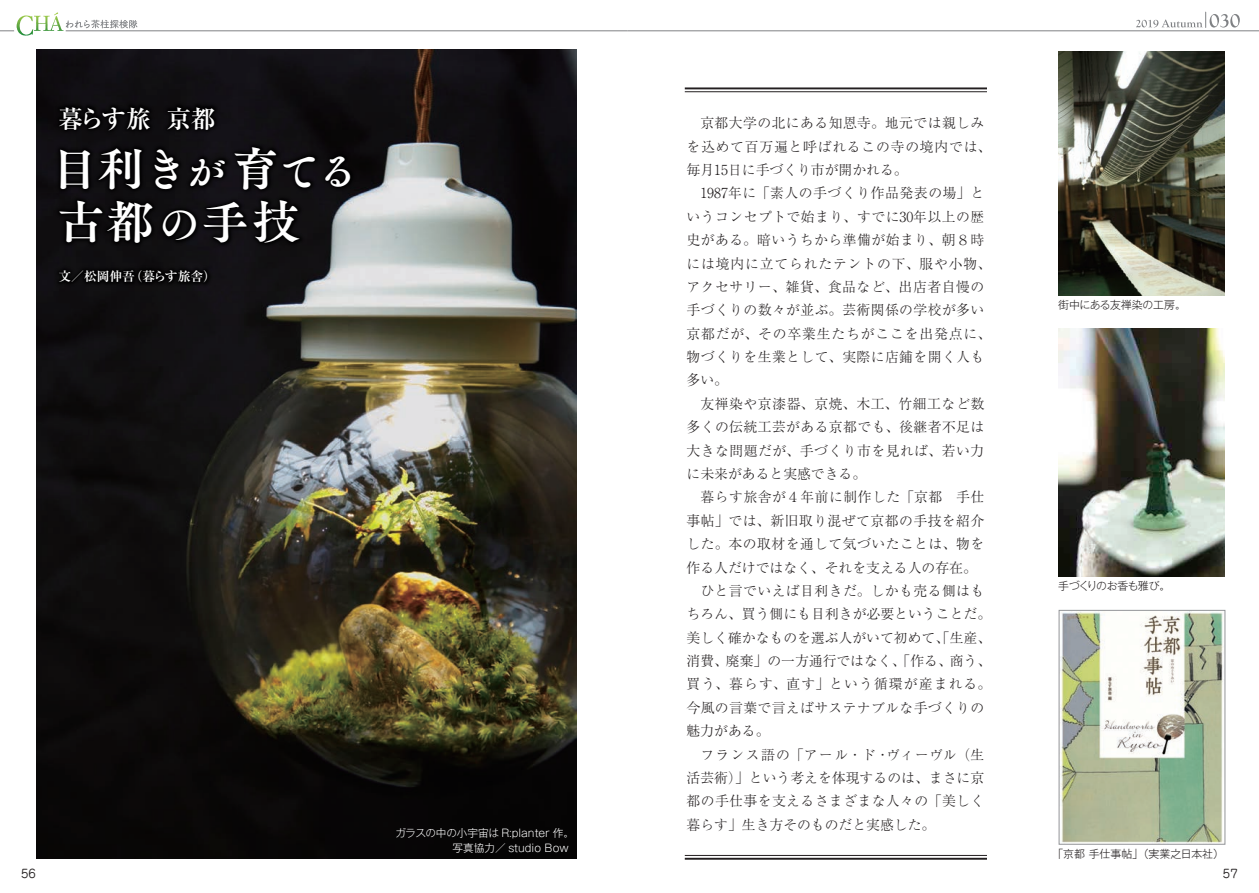
<style>
.page{position:relative;width:1259px;height:893px;background:#fff}
.page>*{position:absolute;margin:0;border:0;box-sizing:border-box;transform-origin:0 0}
.t1{font:46.2px/53.1px "Tsuku A Old Min Pr 6 N B";letter-spacing:.01em;color:#fff;scale:1.04 1}
.t2{font:700 24.45px "Ryumin Pro";letter-spacing:-.05em;color:#fff}
.t3{font:300 13.8px/23.4px "Ryumin Pr 6 N";letter-spacing:.03em;color:#231f20}
.t4{font:700 12.75px "Ryumin Pro";letter-spacing:-.01em;color:#fff}
.t5{font:11.7px "Jun 201 Pro";color:#231f20}
.t6{font:300 10.95px "Gothic MB101 Pro";color:#231f20}
.t7{font:300 10.95px "Gothic MB101 Pro";letter-spacing:-.02em;color:#231f20}
.t8{font:300 10.95px "Gothic MB101 Pro";letter-spacing:-.045em;color:#231f20}
.t9{font:300 10.65px/14.9px "Gothic MB101 Pro";color:#fff}
.s1{font-size:38.7px}
.s2{font-size:41.7px}
</style>
<div class="page">
<img style="left:36px;top:49px;width:540px;height:810px">
<img style="left:46px;top:101px;width:318px;height:231px">
<img style="left:48px;top:104px;width:314px;height:226px">
<hr style="left:685px;top:87px;width:302px;height:2px;background:#231f20">
<hr style="left:685px;top:91px;width:302px;height:1px;background:#231f20">
<hr style="left:685px;top:858px;width:302px;height:2px;background:#231f20">
<hr style="left:685px;top:855px;width:302px;height:1px;background:#231f20">
<img style="left:1059px;top:51px;width:165px;height:244px">
<img style="left:1061px;top:612px;width:162px;height:230px">
<div style="left:1059px;top:610px;width:166px;height:234px;border:1px solid #939598"></div>
<img style="left:1059px;top:329px;width:165px;height:248px">
<hr style="left:627px;top:31px;width:632px;height:1px;background:#808285">
<hr style="left:66px;top:31px;width:561px;height:1px;background:#808285">
<svg style="left:0;top:12px;width:137px;height:24px"></svg>
<svg style="left:1136px;top:12px;width:103px;height:16px"></svg>
<h2 class="t2" style="left:59px;top:99px;width:159px">暮らす旅 京都</h2>
<h1 class="t1" style="left:51px;top:141px;width:298px">目利き<span class="s1">が</span>育<span class="s2">てる</span>古都<span class="s2">の</span>手技</h1>
<p class="t4" style="left:59px;top:266px;width:159px">文／松岡伸吾（暮らす旅舎）</p>
<p class="t9" style="left:452px;top:824px;width:123px;text-indent:-57px">ガラスの中の小宇宙は R:planter 作。写真協力／ studio Bow</p>
<p class="t3" style="left:686px;top:111px;width:306px">　京都大学の北にある知恩寺。地元では親しみを込めて百万遍と呼ばれるこの寺の境内では、毎月15日に手づくり市が開かれる。<br>　1987年に「素人の手づくり作品発表の場」というコンセプトで始まり、すでに30年以上の歴史がある。暗いうちから準備が始まり、朝８時には境内に立てられたテントの下、服や小物、アクセサリー、雑貨、食品など、出店者自慢の手づくりの数々が並ぶ。芸術関係の学校が多い京都だが、その卒業生たちがここを出発点に、物づくりを生業として、実際に店鋪を開く人も多い。<br>　友禅染や京漆器、京焼、木工、竹細工など数多くの伝統工芸がある京都でも、後継者不足は大きな問題だが、手づくり市を見れば、若い力に未来があると実感できる。<br>　暮らす旅舎が４年前に制作した「京都　手仕事帖」では、新旧取り混ぜて京都の手技を紹介した。本の取材を通して気づいたことは、物を作る人だけではなく、それを支える人の存在。　ひと言でいえば目利きだ。しかも売る側はもちろん、買う側にも目利きが必要ということだ。美しく確かなものを選ぶ人がいて初めて、「生産、消費、廃棄」の一方通行ではなく、「作る、商う、買う、暮らす、直す」という循環が産まれる。今風の言葉で言えばサステナブルな手づくりの魅力がある。<br>　フランス語の「アール・ド・ヴィーヴル（生活芸術）」という考えを体現するのは、まさに京都の手仕事を支えるさまざまな人々の「美しく暮らす」生き方そのものだと実感した。</p>
<p class="t7" style="left:1058px;top:296px;width:129px">街中にある友禅染の工房。</p>
<p class="t8" style="left:1058px;top:577px;width:114px">手づくりのお香も雅び。</p>
<p class="t6" style="left:1052px;top:845px;width:173px">「京都 手仕事帖」（実業之日本社）</p>
<p class="t5" style="left:21px;top:864px;width:16px">56</p>
<p class="t5" style="left:1223px;top:864px;width:16px">57</p>
</div>
